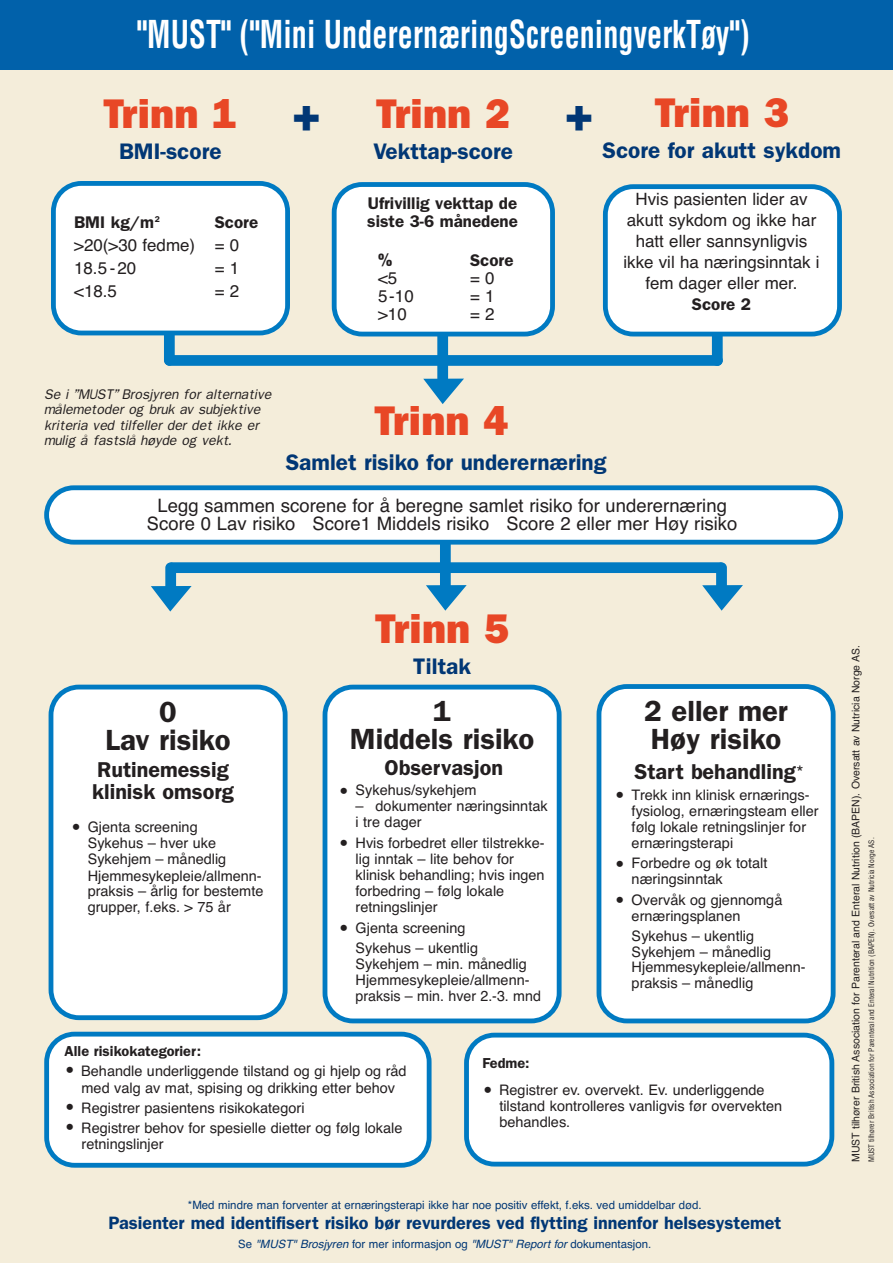
<style>
.page{position:relative;width:893px;height:1263px;background:#f4edda}
.page>*{position:absolute;margin:0;border:0;box-sizing:border-box;transform-origin:0 0}
.t1{font:800 47.85px "Franklin Gothic";color:#013775}
.t2{font:800 41.7px "Franklin Gothic";color:#e84726}
.t3{font:700 condensed 37.5px "Helvetica";letter-spacing:.005em;color:#fff;scale:.8 1}
.t4{font:600 29.25px/27.8px "Franklin Gothic";color:#231f20;text-align:center}
.t5{font:600 22.65px "Franklin Gothic";color:#013775}
.t6{font:600 21.6px/22.5px "Franklin Gothic";color:#231f20}
.t7{font:18.45px/18.5px "Helvetica";color:#231f20;text-align:center}
.t8{font:600 18px "Franklin Gothic";color:#013775}
.t9{font:16.95px/21px "Helvetica";color:#231f20}
.t10{font:600 16.95px/17.7px "Franklin Gothic";color:#231f20}
.t11{font:900 condensed 16.95px "Helvetica";color:#231f20}
.t12{font:14.55px/16px "Helvetica";color:#231f20}
.t13{font:600 14.55px "Franklin Gothic";color:#231f20}
.t14{font:italic 12px/15.5px "Franklin";color:#231f20}
.t15{font:11.55px "Helvetica";color:#013775}
.t16{font:10.5px "Helvetica";color:#231f20}
.t17{font:condensed 7.5px "Helvetica";color:#231f20}
.s1{font-size:47.85px;color:#013775}
.s2{font-family:"Franklin Gothic";font-weight:800;font-size:18px}
.s3{font-style:italic}
</style>
<div class="page">
<svg style="left:49px;top:685px;width:239px;height:335px;background:#eff6fa"></svg>
<svg style="left:323px;top:685px;width:239px;height:338px;background:#eff6fa"></svg>
<svg style="left:597px;top:684px;width:239px;height:339px;background:#eef6fa"></svg>
<div style="left:164px;top:355px;width:559px;height:11px;background:#007ac2;border-radius:5px"></div>
<div style="left:164px;top:287px;width:11px;height:79px;background:#007ac2;border-radius:5px"></div>
<div style="left:437px;top:304px;width:11px;height:80px;background:#007ac2;border-radius:5px"></div>
<div style="left:712px;top:302px;width:11px;height:64px;background:#007ac2;border-radius:5px"></div>
<svg style="left:423px;top:379px;width:41px;height:25px"></svg>
<div style="left:167px;top:562px;width:558px;height:11px;background:#007ac2;border-radius:5px"></div>
<div style="left:165px;top:562px;width:11px;height:35px;background:#007ac2;border-radius:5px"></div>
<div style="left:440px;top:519px;width:11px;height:72px;background:#007ac2;border-radius:5px"></div>
<div style="left:716px;top:562px;width:11px;height:30px;background:#007ac2;border-radius:5px"></div>
<svg style="left:44px;top:485px;width:799px;height:60px;background:#d4e8f3"></svg>
<svg style="left:426px;top:585px;width:41px;height:26px"></svg>
<svg style="left:151px;top:586px;width:41px;height:25px"></svg>
<svg style="left:702px;top:585px;width:41px;height:26px"></svg>
<svg style="left:464px;top:1033px;width:370px;height:133px;background:#e8f3f9"></svg>
<svg style="left:44px;top:1032px;width:388px;height:136px;background:#e8f3f8"></svg>
<svg style="left:51px;top:181px;width:239px;height:154px;background:#e7f2f8"></svg>
<svg style="left:332px;top:182px;width:223px;height:154px;background:#e6f2f8"></svg>
<svg style="left:603px;top:184px;width:239px;height:152px;background:#e7f2f8"></svg>
<div style="left:0;top:0;width:893px;height:70px;background:#0161aa"></div>
<h3 class="t3" style="left:137px;top:12px;width:768px">"MUST" ("Mini UnderernæringScreeningverkTøy")</h3>
<h2 class="t2" style="left:103px;top:89px;width:135px">Trinn 1</h2>
<h3 class="t5" style="left:119px;top:138px;width:104px">BMI-score</h3>
<p class="t10" style="left:74px;top:213px;width:87px">BMI kg/m<sup>2</sup></p>
<p class="t10" style="left:215px;top:213px;width:45px">Score</p>
<p class="t9" style="left:74px;top:233px;width:167px;line-height:23.1px">&gt;20(&gt;30 fedme) = 0<br>18.5 -20</p>
<p class="t9" style="left:215px;top:257px;width:26px">= 1</p>
<p class="t9" style="left:74px;top:280px;width:44px">&lt;18.5</p>
<p class="t9" style="left:215px;top:280px;width:26px">= 2</p>
<h1 class="t1" style="left:292px;top:88px;width:30px">+</h1>
<h2 class="t2" style="left:376px;top:89px;width:219px">Trinn 2 <span class="s1">+</span></h2>
<h3 class="t5" style="left:373px;top:137px;width:141px">Vekttap-score</h3>
<h2 class="t2" style="left:655px;top:89px;width:135px">Trinn 3</h2>
<h3 class="t5" style="left:602px;top:137px;width:240px">Score for akutt sykdom</h3>
<p class="t10" style="left:367px;top:194px;width:152px">Ufrivillig vekttap de siste 3-6 månedene</p>
<p class="t9" style="left:623px;top:188px;width:198px;text-align:center">Hvis pasienten lider av akutt sykdom og ikke har hatt eller sannsynligvis ikke vil ha næringsinntak i fem dager eller mer.</p>
<p class="t10" style="left:692px;top:294px;width:61px">Score 2</p>
<p class="t11" style="left:378px;top:249px;width:16px">%</p>
<p class="t10" style="left:470px;top:251px;width:45px">Score</p>
<p class="t9" style="left:378px;top:267px;width:21px">&lt;5</p>
<p class="t9" style="left:470px;top:267px;width:26px">= 0</p>
<p class="t9" style="left:378px;top:285px;width:37px">5-10</p>
<p class="t9" style="left:470px;top:285px;width:26px">= 1</p>
<p class="t9" style="left:378px;top:303px;width:30px">&gt;10</p>
<p class="t9" style="left:470px;top:303px;width:26px">= 2</p>
<p class="t14" style="left:44px;top:386px;width:229px">Se i ”MUST” Brosjyren for alternative målemetoder og bruk av subjektive kriteria ved tilfeller der det ikke er mulig å fastslå høyde og vekt.</p>
<h2 class="t2" style="left:375px;top:396px;width:135px">Trinn 4</h2>
<h3 class="t5" style="left:286px;top:449px;width:322px">Samlet risiko for underernæring</h3>
<p class="t7" style="left:147px;top:496px;width:592px">Legg sammen scorene for å beregne samlet risiko for underernæring<br>Score 0 Lav risiko Score1 Middels risiko Score 2 eller mer Høy risiko</p>
<h2 class="t2" style="left:375px;top:604px;width:135px">Trinn 5</h2>
<h3 class="t5" style="left:413px;top:652px;width:59px">Tiltak</h3>
<h3 class="t4" style="left:106px;top:697px;width:127px">0<br>Lav risiko</h3>
<h3 class="t4" style="left:350px;top:697px;width:186px">1<br>Middels risiko</h3>
<h3 class="t4" style="left:644px;top:696px;width:145px;text-align:left">2 eller mer<br>Høy risiko</h3>
<h3 class="t6" style="left:92px;top:758px;width:143px">Rutinemessig klinisk omsorg</h3>
<p class="t12" style="left:71px;top:818px;width:129px"><span class="s2">•</span> Gjenta screening</p>
<p class="t12" style="left:88px;top:850px;width:140px">Sykehjem – månedlig</p>
<p class="t12" style="left:88px;top:834px;width:130px">Sykehus – hver uke</p>
<p class="t12" style="left:88px;top:867px;width:177px;line-height:15.6px;text-align:justify">Hjemmesykepleie/allmenn&shy;praksis – årlig for bestemte grupper, f.eks. &gt; 75 år</p>
<h3 class="t6" style="left:384px;top:755px;width:120px">Observasjon</h3>
<p class="t12" style="left:339px;top:781px;width:139px"><span class="s2">•</span> Sykehus/sykehjem</p>
<p class="t12" style="left:356px;top:798px;width:194px">– dokumenter næringsinntak i tre dager</p>
<p class="t12" style="left:356px;top:834px;width:191px;text-indent:-17px"><span class="s2">•</span> Hvis forbedret eller tilstrekke&shy;lig inntak – lite behov for klinisk behandling; hvis ingen forbedring – følg lokale retningslinjer</p>
<p class="t12" style="left:356px;top:917px;width:124px;line-height:20.4px;text-indent:-17px"><span class="s2">•</span> Gjenta screening<br>Sykehus – ukentlig</p>
<p class="t12" style="left:356px;top:955px;width:187px">Sykehjem – min. månedlig<br>Hjemmesykepleie/allmenn&shy;praksis – min. hver 2.-3. mnd</p>
<h3 class="t6" style="left:634px;top:760px;width:171px">Start behandling<sup>*</sup></h3>
<p class="t12" style="left:632px;top:786px;width:189px;text-indent:-17px"><span class="s2">•</span> Trekk inn klinisk ernærings&shy;fysiolog, ernæringsteam eller følg lokale retningslinjer for ernæringsterapi</p>
<p class="t12" style="left:632px;top:855px;width:137px;text-indent:-17px"><span class="s2">•</span> Forbedre og øk totalt næringsinntak</p>
<p class="t12" style="left:632px;top:891px;width:152px;text-indent:-17px"><span class="s2">•</span> Overvåk og gjennomgå ernæringsplanen</p>
<p class="t12" style="left:632px;top:927px;width:176px">Sykehus – ukentlig<br>Sykehjem – månedlig<br>Hjemmesykepleie/allmenn&shy;praksis – månedlig</p>
<p class="t13" style="left:65px;top:1042px;width:138px">Alle risikokategorier:</p>
<p class="t12" style="left:65px;top:1063px;width:344px;text-align:center"><span class="s2">•</span> Behandle underliggende tilstand og gi hjelp og råd med valg av mat, spising og drikking etter behov</p>
<p class="t12" style="left:65px;top:1099px;width:242px"><span class="s2">•</span> Registrer pasientens risikokategori</p>
<p class="t12" style="left:82px;top:1120px;width:323px;text-indent:-17px"><span class="s2">•</span> Registrer behov for spesielle dietter og følg lokale retningslinjer</p>
<p class="t13" style="left:482px;top:1054px;width:49px">Fedme:</p>
<p class="t12" style="left:499px;top:1082px;width:284px;text-indent:-17px"><span class="s2">•</span> Registrer ev. overvekt. Ev. underliggende tilstand kontrolleres vanligvis før overvekten behandles.</p>
<p class="t15" style="left:188px;top:1195px;width:515px">*Med mindre man forventer at ernæringsterapi ikke har noe positiv effekt, f.eks. ved umiddelbar død.</p>
<p class="t8" style="left:108px;top:1212px;width:674px">Pasienter med identifisert risiko bør revurderes ved flytting innenfor helsesystemet</p>
<p class="t15" style="left:238px;top:1234px;width:415px">Se <span class="s3">"MUST"Brosjyren</span>for mer informasjon og <span class="s3">"MUST"Reportfor</span>dokumentasjon.</p>
<p class="t16" style="left:847px;top:1162px;width:518px;rotate:-90deg">MUST tilhører British Association for Parenteral and Enteral Nutrition (BAPEN). Oversatt av Nutricia Norge AS.</p>
<p class="t17" style="left:867px;top:1162px;width:326px;rotate:-90deg">MUST tilhører British Association for Parenteral and Enteral Nutrition (BAPEN). Oversatt av Nutricia Norge AS.</p>
</div>
